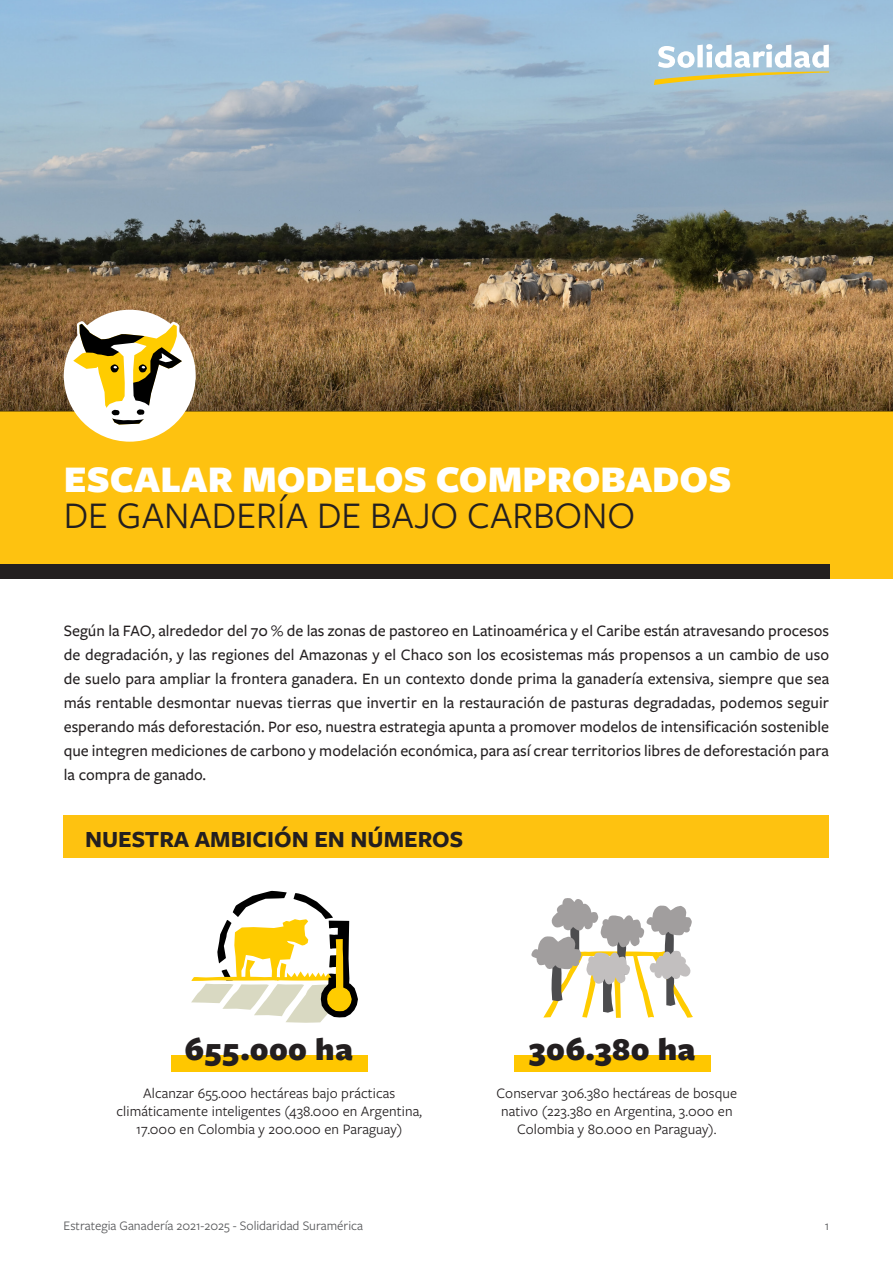
<style>
.page{position:relative;width:893px;height:1263px;background:#fff}
.page>*{position:absolute;margin:0;border:0;box-sizing:border-box;transform-origin:0 0}
.t1{font:900 39px/36px "Freight Sans Pro";color:#fff}
.números{font:900 33px "Freight Sans Pro";letter-spacing:.01em;color:#231f20}
.t2{font:700 24px "Freight Sans Pro";color:#231f20}
.CUERPO_énfasis{font:500 16.5px/24px "Freight Sans Pro";color:#231f20;text-align:justify}
.CUERPO_gráficas{font:15px/18px "Freight Sans Pro";letter-spacing:.005em;color:#231f20;text-align:center}
.t3{font:13.5px "Freight Sans Pro";color:#57585a}
.s1{font-weight:400;color:#231f20}
</style>
<div class="page">
<div style="left:514px;top:1055px;width:197px;height:17px;background:#ffc700"></div>
<div style="left:171px;top:1055px;width:197px;height:17px;background:#ffc700"></div>
<div style="left:64px;top:815px;width:765px;height:43px;background:#fec210"></div>
<svg style="left:531px;top:898px;width:162px;height:120px"></svg>
<img style="left:0;top:0;width:893px;height:341px">
<div style="left:0;top:411px;width:893px;height:168px;background:#fec210"></div>
<div style="left:0;top:564px;width:829px;height:15px;background:#231f20"></div>
<svg style="left:0;top:341px;width:893px;height:70px;background:#7c5d35"></svg>
<div style="left:64px;top:310px;width:132px;height:132px;background:#fff;border-radius:50%"></div>
<svg style="left:71px;top:321px;width:114px;height:106px"></svg>
<svg style="left:191px;top:890px;width:167px;height:133px"></svg>
<svg style="left:654px;top:44px;width:175px;height:41px"></svg>
<h3 class="t1" style="left:64px;top:460px;width:669px">ESCALAR MODELOS COMPROBADOS<br><span class="s1">DE GANADERÍA DE BAJO CARBONO</span></h3>
<p class="CUERPO_énfasis" style="left:64px;top:618px;width:767px">Según la FAO, alrededor del 70 % de las zonas de pastoreo en Latinoamérica y el Caribe están atravesando procesos de degradación, y las regiones del Amazonas y el Chaco son los ecosistemas más propensos a un cambio de uso de suelo para ampliar la frontera ganadera. En un contexto donde prima la ganadería extensiva, siempre que sea más rentable desmontar nuevas tierras que invertir en la restauración de pasturas degradadas, podemos seguir esperando más deforestación. Por eso, nuestra estrategia apunta a promover modelos de intensificación sostenible que integren mediciones de carbono y modelación económica, para así crear territorios libres de deforestación para la compra de ganado.</p>
<h4 class="t2" style="left:85px;top:822px;width:380px">NUESTRA AMBICIÓN EN NÚMEROS</h4>
<p class="números" style="left:185px;top:1026px;width:170px">655.000 ha</p>
<p class="números" style="left:529px;top:1026px;width:168px">306.380 ha</p>
<p class="CUERPO_gráficas" style="left:116px;top:1083px;width:307px">Alcanzar 655.000 hectáreas bajo prácticas climáticamente inteligentes (438.000 en Argentina,<br>17.000 en Colombia y 200.000 en Paraguay)</p>
<p class="CUERPO_gráficas" style="left:497px;top:1083px;width:242px">Conservar 306.380 hectáreas de bosque nativo (223.380 en Argentina, 3.000 en<br>Colombia y 80.000 en Paraguay).</p>
<p class="t3" style="left:64px;top:1217px;width:301px">Estrategia Ganadería 2021-2025 - Solidaridad Suramérica</p>
<p class="t3" style="left:825px;top:1217px;width:6px">1</p>
</div>
